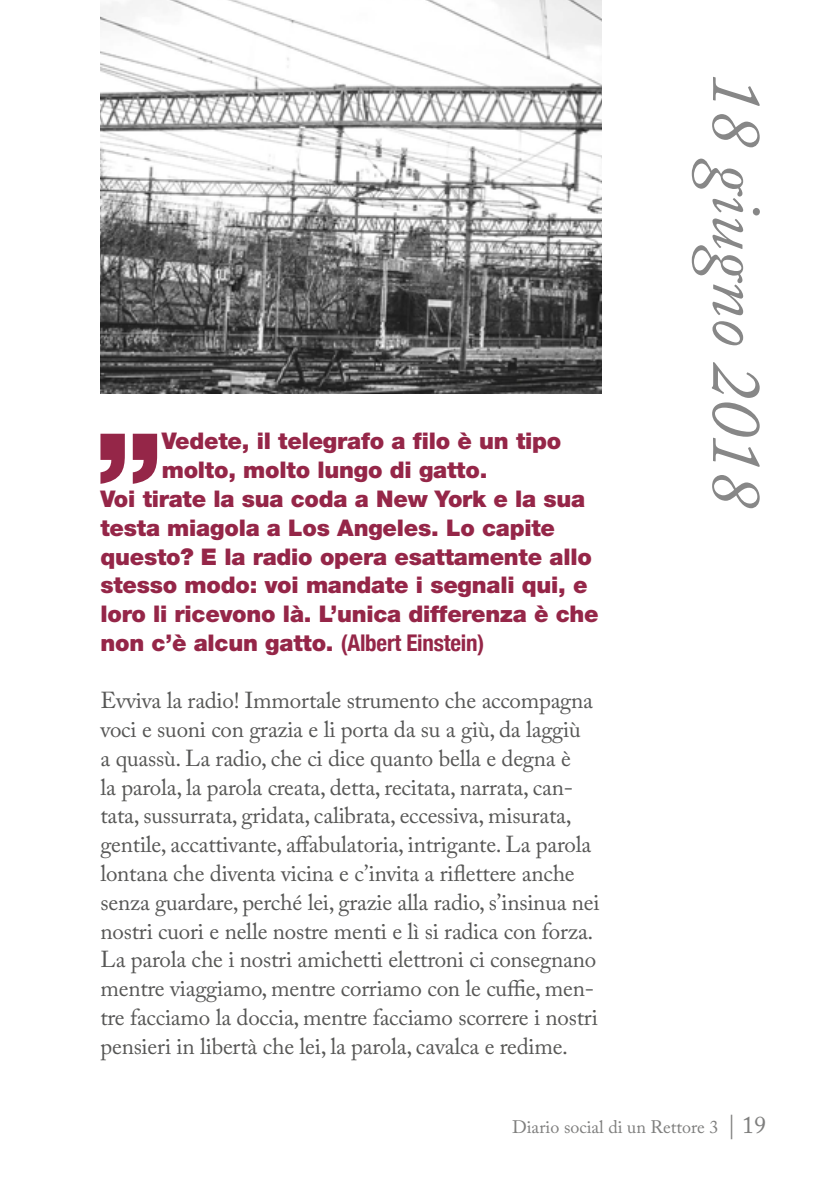
<style>
.page{position:relative;width:840px;height:1191px;background:#fff}
.page>*{position:absolute;margin:0;border:0;box-sizing:border-box;transform-origin:0 0}
.t1{font:900 132.2px "Helvetica Neue LT Std";color:#952648}
.t2{font:italic 72px "Adobe Caslon Pro";color:#878787}
.t3{font:23px/28.8px "Adobe Caslon Pro";letter-spacing:-.01em;color:#575756}
.t4{font:900 23px "Helvetica Neue LT Std";letter-spacing:-.01em;color:#952648}
.t5{font:18px "Adobe Caslon Pro";color:#7e7e7d}
.s1{font-family:"Helvetica Neue";font-weight:700;font-stretch:condensed}
.s2{font-size:24px}
</style>
<div class="page">
<img style="left:100px;top:0;width:501px;height:394px">
<h1 class="t1" style="left:94px;top:402px;width:70px">”</h1>
<p class="t4" style="left:162px;top:427px;width:401px">Vedete, il telegrafo a filo è un tipo</p>
<p class="t4" style="left:162px;top:456px;width:327px">molto, molto lungo di gatto.</p>
<p class="t4" style="left:100px;top:485px;width:486px">Voi tirate la sua coda a New York e la sua</p>
<p class="t4" style="left:100px;top:514px;width:456px">testa miagola a Los Angeles. Lo capite</p>
<p class="t4" style="left:100px;top:542px;width:492px">questo? E la radio opera esattamente allo</p>
<p class="t4" style="left:100px;top:571px;width:488px">stesso modo: voi mandate i segnali qui, e</p>
<p class="t4" style="left:100px;top:600px;width:499px">loro li ricevono là. L’unica differenza è che</p>
<p class="t4" style="left:100px;top:629px;width:385px">non c’è alcun gatto. <span class="s1">(Albert Einstein)</span></p>
<p class="t3" style="left:100px;top:686px;width:500px">Evviva la radio! Immortale strumento che accompagna voci e suoni con grazia e li porta da su a giù, da laggiù<br>a quassù. La radio, che ci dice quanto bella e degna è<br>la parola, la parola creata, detta, recitata, narrata, can&shy;tata, sussurrata, gridata, calibrata, eccessiva, misurata, gentile, accattivante, affabulatoria, intrigante. La parola lontana che diventa vicina e c’invita a riflettere anche senza guardare, perché lei, grazie alla radio, s’insinua nei nostri cuori e nelle nostre menti e lì si radica con forza.<br>La parola che i nostri amichetti elettroni ci consegnano mentre viaggiamo, mentre corriamo con le cuffie, men&shy;tre facciamo la doccia, mentre facciamo scorrere i nostri pensieri in libertà che lei, la parola, cavalca e redime.</p>
<h2 class="t2" style="left:779px;top:74px;width:436px;rotate:90deg">18 giugno 2018</h2>
<p class="t5" style="left:512px;top:1116px;width:255px">Diario social di un Rettore 3 <span class="s2">| 19</span></p>
</div>
